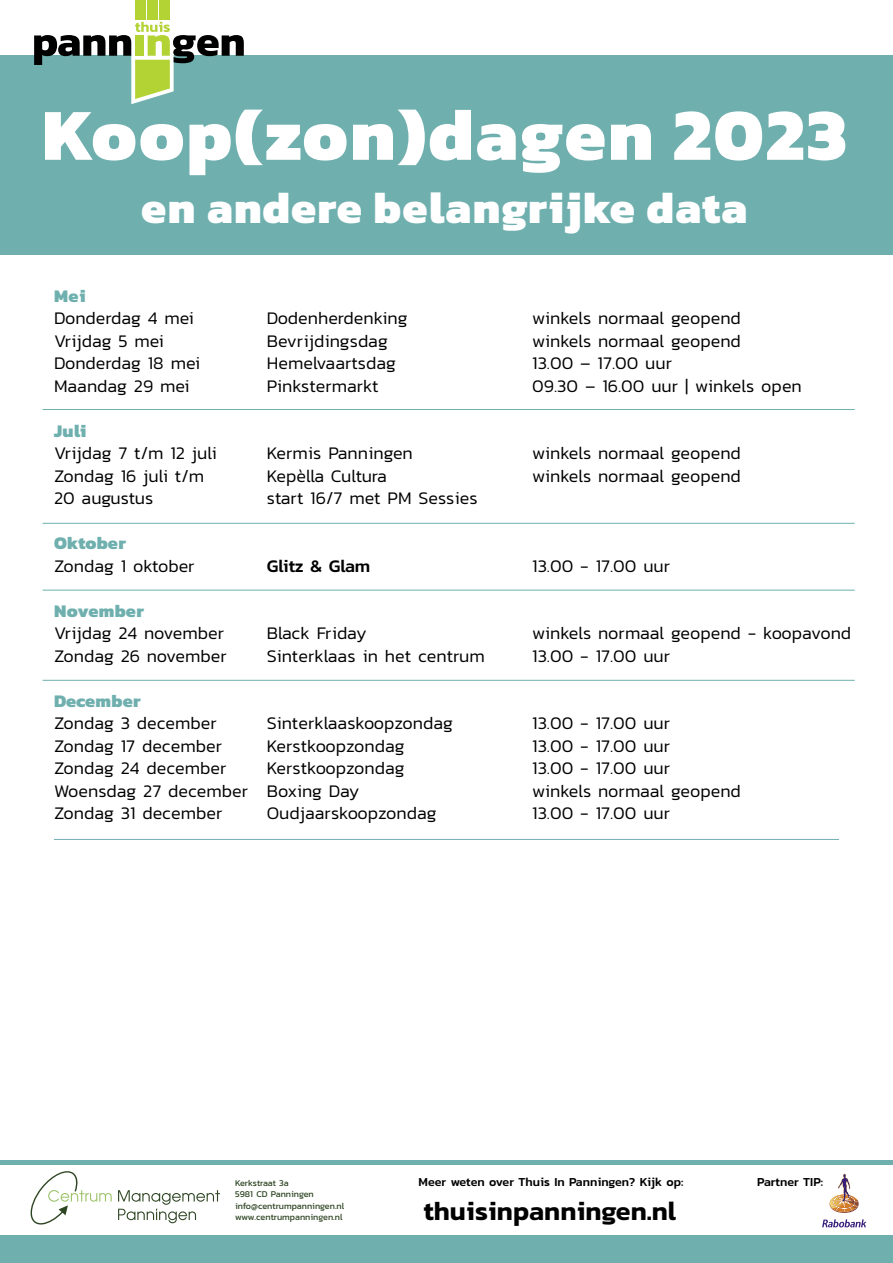
<style>
.page{position:relative;width:893px;height:1263px;background:#fff}
.page>*{position:absolute;margin:0;border:0;box-sizing:border-box;transform-origin:0 0}
.t1{font:800 73.95px "Kanit";letter-spacing:.025em;color:#fff}
.t2{font:800 45px "Kanit";letter-spacing:.025em;color:#fff}
.t3{font:600 27px "Kanit";color:#000}
.t4{font:300 18px/22.5px "Kanit";color:#000}
.t5{font:800 18px "Kanit";letter-spacing:.025em;color:#6fb0af}
.t6{font:500 18px "Kanit";color:#000}
.t7{font:800 18px "Kanit";color:#6fb0af}
.t8{font:800 18px "Kanit";letter-spacing:.005em;color:#6fb0af}
.t9{font:500 12.45px "Kanit";color:#000}
.t10{font:9px/10.8px "Kanit";color:#2e4523}
</style>
<div class="page">
<div style="left:0;top:1236px;width:893px;height:27px;background:#6fb0af"></div>
<div style="left:0;top:56px;width:893px;height:199px;background:#6fb0af"></div>
<div style="left:135px;top:0;width:10px;height:20px;background:#b3d234"></div>
<div style="left:160px;top:0;width:10px;height:20px;background:#b3d234"></div>
<div style="left:147px;top:0;width:11px;height:20px;background:#b3d234"></div>
<svg style="left:34px;top:22px;width:210px;height:82px"></svg>
<div style="left:0;top:1160px;width:893px;height:5px;background:#6fb0af"></div>
<svg style="left:118px;top:1190px;width:102px;height:33px"></svg>
<svg style="left:30px;top:1171px;width:82px;height:54px"></svg>
<svg style="left:822px;top:1219px;width:44px;height:8px"></svg>
<svg style="left:829px;top:1174px;width:30px;height:39px"></svg>
<hr style="left:43px;top:409px;width:812px;height:1px;background:#6fb0af">
<hr style="left:43px;top:523px;width:812px;height:1px;background:#6fb0af">
<hr style="left:43px;top:590px;width:812px;height:1px;background:#6fb0af">
<hr style="left:43px;top:680px;width:812px;height:1px;background:#6fb0af">
<hr style="left:54px;top:839px;width:785px;height:1px;background:#6fb0af">
<h1 class="t1" style="left:42px;top:77px;width:806px">Koop(zon)dagen 2023</h1>
<h2 class="t2" style="left:141px;top:172px;width:608px">en andere belangrijke data</h2>
<p class="t5" style="left:54px;top:281px;width:33px">Mei</p>
<p class="t4" style="left:54px;top:306px;width:148px">Donderdag 4 mei<br>Vrijdag 5 mei<br>Donderdag 18 mei<br>Maandag 29 mei</p>
<p class="t5" style="left:54px;top:416px;width:34px">Juli</p>
<p class="t4" style="left:54px;top:441px;width:164px">Vrijdag 7 t/m 12 juli<br>Zondag 16 juli t/m<br>20 augustus</p>
<p class="t8" style="left:54px;top:529px;width:73px">Oktober</p>
<p class="t4" style="left:54px;top:554px;width:142px">Zondag 1 oktober</p>
<p class="t5" style="left:54px;top:596px;width:91px">November</p>
<p class="t4" style="left:54px;top:621px;width:174px">Vrijdag 24 november<br>Zondag 26 november</p>
<p class="t7" style="left:54px;top:686px;width:88px">December</p>
<p class="t4" style="left:54px;top:711px;width:196px">Zondag 3 december<br>Zondag 17 december<br>Zondag 24 december<br>Woensdag 27 december<br>Zondag 31 december</p>
<p class="t4" style="left:267px;top:306px;width:142px">Dodenherdenking<br>Bevrijdingsdag<br>Hemelvaartsdag<br>Pinkstermarkt</p>
<p class="t4" style="left:267px;top:441px;width:212px">Kermis Panningen<br>Kepèlla Cultura<br>start 16/7 met PM Sessies</p>
<p class="t6" style="left:267px;top:552px;width:105px">Glitz &amp; Glam</p>
<p class="t4" style="left:267px;top:621px;width:219px">Black Friday<br>Sinterklaas in het centrum</p>
<p class="t4" style="left:267px;top:711px;width:188px">Sinterklaaskoopzondag<br>Kerstkoopzondag<br>Kerstkoopzondag<br>Boxing Day<br>Oudjaarskoopzondag</p>
<p class="t4" style="left:532px;top:306px;width:271px">winkels normaal geopend winkels normaal geopend<br>13.00 – 17.00 uur<br>09.30 – 16.00 uur | winkels open</p>
<p class="t4" style="left:532px;top:441px;width:210px">winkels normaal geopend winkels normaal geopend</p>
<p class="t4" style="left:532px;top:554px;width:140px">13.00 - 17.00 uur</p>
<p class="t4" style="left:532px;top:621px;width:321px">winkels normaal geopend - koopavond<br>13.00 - 17.00 uur</p>
<p class="t4" style="left:532px;top:711px;width:210px">13.00 - 17.00 uur<br>13.00 - 17.00 uur<br>13.00 - 17.00 uur<br>winkels normaal geopend<br>13.00 - 17.00 uur</p>
<p class="t10" style="left:235px;top:1177px;width:80px">Kerkstraat 3a<br>5981 CD Panningen</p>
<p class="t10" style="left:235px;top:1200px;width:111px">info@centrumpanningen.nl www.centrumpanningen.nl</p>
<p class="t9" style="left:419px;top:1172px;width:266px">Meer weten over Thuis In Panningen? Kijk op:</p>
<p class="t9" style="left:757px;top:1172px;width:67px">Partner TIP:</p>
<h3 class="t3" style="left:424px;top:1190px;width:254px">thuisinpanningen.nl</h3>
</div>
